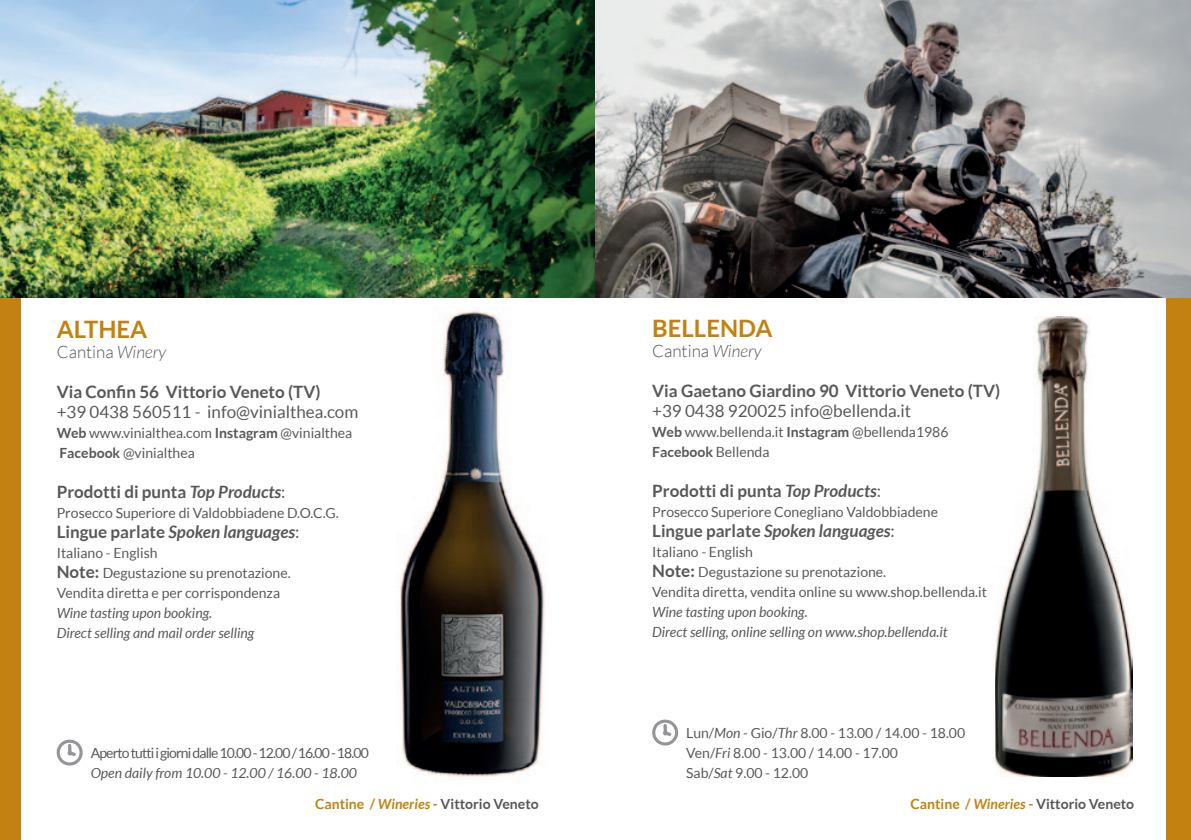
<style>
.page{position:relative;width:1191px;height:840px;background:#fff}
.page>*{position:absolute;margin:0;border:0;box-sizing:border-box;transform-origin:0 0}
.t1{font:700 24px "Lato";color:#c3820f}
.t2{font:700 17px "Lato";color:#57585a}
.t3{font:17px "Lato";color:#57585a}
.t4{font:italic 700 17px "Lato";color:#57585a}
.t5{font:300 17px "Lato";color:#57585a}
.t6{font:14px "Lato";color:#57585a}
.t7{font:italic 14px "Lato";color:#57585a}
.t8{font:14px/20px "Lato";letter-spacing:-.06em;color:#57585a}
.t9{font:700 14px "Lato";color:#57585a}
.s1{font-style:italic}
.s2{font-weight:700}
.s3{font-weight:400}
.s4{font-style:normal}
.s5{font-weight:400;font-style:normal}
.s6{font-weight:700;font-size:17px}
.s7{color:#c3820f}
.s8{font-style:italic;color:#c3820f}
</style>
<div class="page">
<div style="left:1166px;top:297px;width:25px;height:542px;background:#c3820f"></div>
<div style="left:0;top:297px;width:21px;height:542px;background:#c3820f"></div>
<img style="left:0;top:0;width:595px;height:297px">
<svg style="left:56px;top:739px;width:27px;height:26px"></svg>
<img style="left:400px;top:310px;width:145px;height:467px">
<svg style="left:595px;top:0;width:596px;height:297px;background:#8b8989"></svg>
<svg style="left:652px;top:719px;width:26px;height:26px"></svg>
<img style="left:995px;top:316px;width:137px;height:459px">
<p class="t1" style="left:57px;top:315px;width:92px">ALTHEA</p>
<p class="t5" style="left:57px;top:342px;width:111px">Cantina <span class="s1">Winery</span></p>
<p class="t2" style="left:57px;top:381px;width:265px">Via Confin 56 Vittorio Veneto (TV)</p>
<p class="t3" style="left:57px;top:402px;width:303px">+39 0438 560511 - info@vinialthea.com</p>
<p class="t6" style="left:57px;top:425px;width:297px"><span class="s2">Web</span> www.vinialthea.com <span class="s2">Instagram</span> @vinialthea</p>
<p class="t6" style="left:59px;top:445px;width:137px"><span class="s2">Facebook</span> @vinialthea</p>
<p class="t2" style="left:57px;top:481px;width:230px">Prodotti di punta <span class="s1">Top Products</span><span class="s3">:</span></p>
<p class="t6" style="left:57px;top:505px;width:283px">Prosecco Superiore di Valdobbiadene D.O.C.G.</p>
<p class="t4" style="left:57px;top:521px;width:244px"><span class="s4">Lingue parlate</span> Spoken languages<span class="s5">:</span></p>
<p class="t6" style="left:57px;top:545px;width:102px">Italiano - English</p>
<p class="t6" style="left:57px;top:565px;width:235px"><span class="s6">Note:</span> Degustazione su prenotazione.</p>
<p class="t6" style="left:57px;top:585px;width:225px">Vendita diretta e per corrispondenza</p>
<p class="t7" style="left:57px;top:605px;width:157px">Wine tasting upon booking.</p>
<p class="t7" style="left:57px;top:625px;width:199px">Direct selling and mail order selling</p>
<p class="t8" style="left:91px;top:742px;width:280px">Aperto tutti i giorni dalle 10.00 - 12.00 / 16.00 - 18.00<br><span class="s1">Open daily from 10.00 - 12.00 / 16.00 - 18.00</span></p>
<p class="t9" style="left:315px;top:795px;width:225px"><span class="s7">Cantine /</span> <span class="s8">Wineries</span> <span class="s7">-</span> Vittorio Veneto</p>
<p class="t1" style="left:652px;top:314px;width:122px">BELLENDA</p>
<p class="t5" style="left:652px;top:341px;width:111px">Cantina <span class="s1">Winery</span></p>
<p class="t2" style="left:652px;top:381px;width:349px">Via Gaetano Giardino 90 Vittorio Veneto (TV)</p>
<p class="t3" style="left:652px;top:401px;width:260px">+39 0438 920025 info@bellenda.it</p>
<p class="t6" style="left:652px;top:424px;width:298px"><span class="s2">Web</span> www.bellenda.it <span class="s2">Instagram</span> @bellenda1986</p>
<p class="t9" style="left:652px;top:444px;width:119px">Facebook <span class="s3">Bellenda</span></p>
<p class="t2" style="left:652px;top:481px;width:230px">Prodotti di punta <span class="s1">Top Products</span><span class="s3">:</span></p>
<p class="t6" style="left:652px;top:504px;width:287px">Prosecco Superiore Conegliano Valdobbiadene</p>
<p class="t4" style="left:652px;top:521px;width:244px"><span class="s4">Lingue parlate</span> Spoken languages<span class="s5">:</span></p>
<p class="t6" style="left:652px;top:544px;width:102px">Italiano - English</p>
<p class="t6" style="left:652px;top:564px;width:235px"><span class="s6">Note:</span> Degustazione su prenotazione.</p>
<p class="t6" style="left:652px;top:584px;width:336px">Vendita diretta, vendita online su www.shop.bellenda.it</p>
<p class="t7" style="left:652px;top:604px;width:157px">Wine tasting upon booking.</p>
<p class="t7" style="left:652px;top:624px;width:297px">Direct selling, online selling on www.shop.bellenda.it</p>
<p class="t6" style="left:686px;top:724px;width:280px">Lun/<span class="s1">Mon</span> - Gio/<span class="s1">Thr</span> 8.00 - 13.00 / 14.00 - 18.00</p>
<p class="t6" style="left:686px;top:744px;width:213px">Ven/<span class="s1">Fri</span> 8.00 - 13.00 / 14.00 - 17.00</p>
<p class="t6" style="left:686px;top:764px;width:124px">Sab/<span class="s1">Sat</span> 9.00 - 12.00</p>
<p class="t9" style="left:910px;top:795px;width:225px"><span class="s7">Cantine /</span> <span class="s8">Wineries</span> <span class="s7">-</span> Vittorio Veneto</p>
</div>
